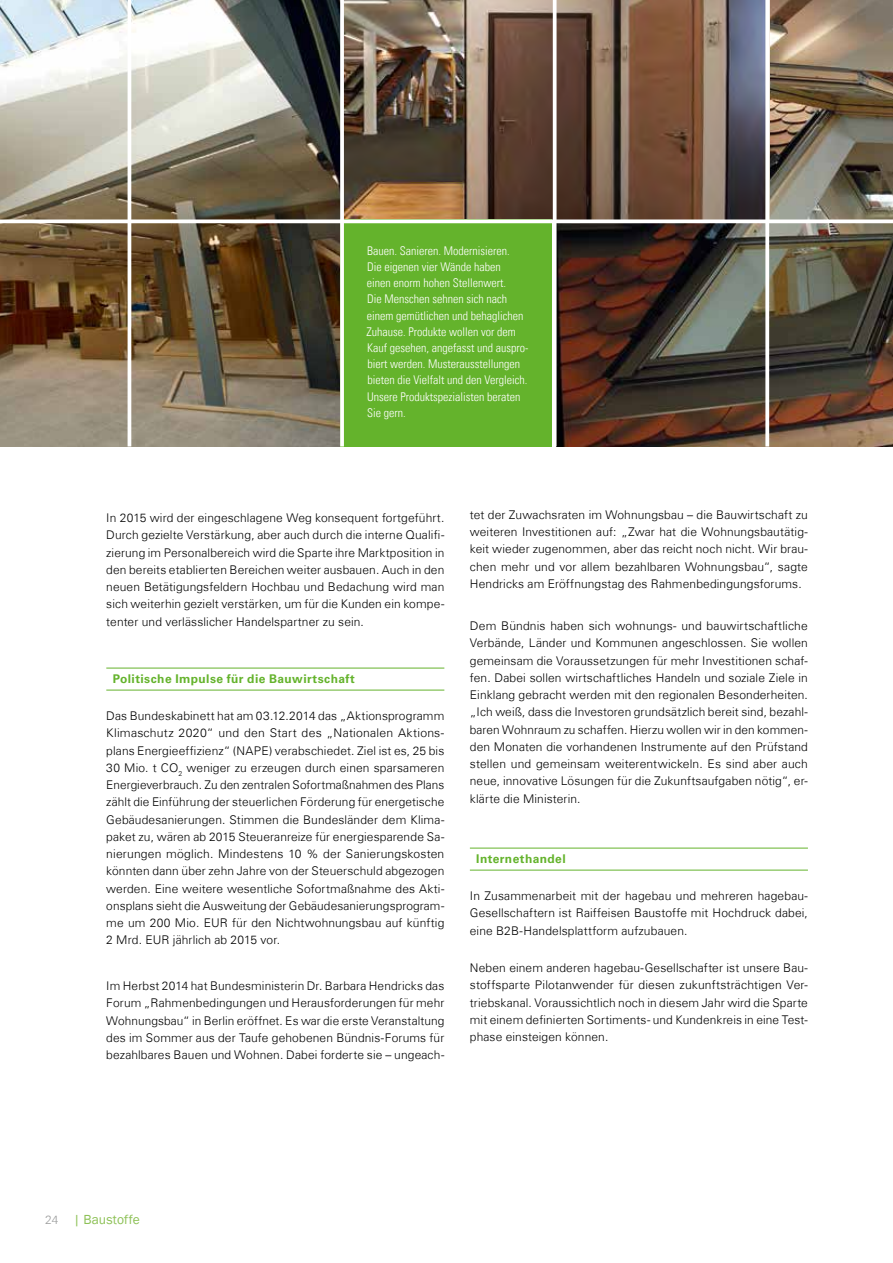
<style>
.page{position:relative;width:893px;height:1263px;background:#fff}
.page>*{position:absolute;margin:0;border:0;box-sizing:border-box;transform-origin:0 0}
.t1{font:13.5px "Franklin Gothic";letter-spacing:.01em;color:#8dc156}
.t2{font:300 12px/17.2px "Univers Com 45";letter-spacing:.01em;color:#000;text-align:justify}
.t3{font:12px/16.2px "Univers Com 47 Light Cond";color:#fff}
.t4{font:700 12px "Univers LT Std";letter-spacing:.035em;color:#64b32c}
.s1{font-family:"Univers Com 45";font-weight:300;font-size:12px;color:#9c9d9d}
</style>
<div class="page">
<img style="left:557px;top:0;width:336px;height:446px">
<img style="left:0;top:0;width:340px;height:446px">
<hr style="left:106px;top:668px;width:338px;height:1px;background:#64b32c">
<hr style="left:106px;top:690px;width:338px;height:1px;background:#64b32c">
<hr style="left:470px;top:848px;width:338px;height:1px;background:#64b32c">
<hr style="left:470px;top:870px;width:338px;height:1px;background:#64b32c">
<img style="left:344px;top:0;width:421px;height:219px">
<div style="left:340px;top:219px;width:211px;height:227px;background:#64b32c"></div>
<svg style="left:553px;top:0;width:4px;height:446px"></svg>
<svg style="left:340px;top:0;width:4px;height:446px;fill:#fefefe"></svg>
<hr style="left:128px;top:0;width:3px;height:446px;background:#fff">
<svg style="left:765px;top:0;width:4px;height:446px"></svg>
<svg style="left:0;top:219px;width:893px;height:4px"></svg>
<p class="t3" style="left:367px;top:242px;width:163px">Bauen. Sanieren. Modernisieren.<br>Die eigenen vier Wände haben<br>einen enorm hohen Stellenwert.<br>Die Menschen sehnen sich nach einem gemütlichen und behaglichen<br>Zuhause. Produkte wollen vor dem<br>Kauf gesehen, angefasst und auspro&shy;biert werden. Musterausstellungen bieten die Vielfalt und den Vergleich.<br>Unsere Produktspezialisten beraten<br>Sie gern.</p>
<p class="t2" style="left:106px;top:509px;width:340px">In 2015 wird der eingeschlagene Weg konsequent fortgeführt.<br>Durch gezielte Verstärkung, aber auch durch die interne Qualifi&shy;zierung im Personalbereich wird die Sparte ihre Marktposition in den bereits etablierten Bereichen weiter ausbauen. Auch in den neuen Betätigungsfeldern Hochbau und Bedachung wird man sich weiterhin gezielt verstärken, um für die Kunden ein kompe&shy;tenter und verlässlicher Handelspartner zu sein.</p>
<p class="t4" style="left:113px;top:672px;width:244px">Politische Impulse für die Bauwirtschaft</p>
<p class="t2" style="left:106px;top:707px;width:340px">Das Bundeskabinett hat am 03.12.2014 das „Aktionsprogramm Klimaschutz 2020“ und den Start des „Nationalen Aktions&shy;plans Energieeffizienz“ (NAPE) verabschiedet. Ziel ist es, 25 bis 30 Mio. t CO<sub>2</sub> weniger zu erzeugen durch einen sparsameren Energieverbrauch. Zu den zentralen Sofortmaßnahmen des Plans zählt die Einführung der steuerlichen Förderung für energetische Gebäudesanierungen. Stimmen die Bundesländer dem Klima&shy;paket zu, wären ab 2015 Steueranreize für energiesparende Sa&shy;nierungen möglich. Mindestens 10 % der Sanierungskosten könnten dann über zehn Jahre von der Steuerschuld abgezogen werden. Eine weitere wesentliche Sofortmaßnahme des Akti&shy;onsplans sieht die Ausweitung der Gebäudesanierungsprogram&shy;me um 200 Mio. EUR für den Nichtwohnungsbau auf künftig 2 Mrd. EUR jährlich ab 2015 vor.</p>
<p class="t2" style="left:106px;top:977px;width:340px">Im Herbst 2014 hat Bundesministerin Dr. Barbara Hendricks das Forum „Rahmenbedingungen und Herausforderungen für mehr Wohnungsbau“ in Berlin eröffnet. Es war die erste Veranstaltung des im Sommer aus der Taufe gehobenen Bündnis-Forums für bezahlbares Bauen und Wohnen. Dabei forderte sie – ungeach-</p>
<p class="t2" style="left:470px;top:506px;width:340px">tet der Zuwachsraten im Wohnungsbau – die Bauwirtschaft zu weiteren Investitionen auf: „Zwar hat die Wohnungsbautätig&shy;keit wieder zugenommen, aber das reicht noch nicht. Wir brau&shy;chen mehr und vor allem bezahlbaren Wohnungsbau“, sagte Hendricks am Eröffnungstag des Rahmenbedingungsforums.</p>
<p class="t2" style="left:470px;top:617px;width:340px">Dem Bündnis haben sich wohnungs- und bauwirtschaftliche Verbände, Länder und Kommunen angeschlossen. Sie wollen gemeinsam die Voraussetzungen für mehr Investitionen schaf&shy;fen. Dabei sollen wirtschaftliches Handeln und soziale Ziele in Einklang gebracht werden mit den regionalen Besonderheiten. „Ich weiß, dass die Investoren grundsätzlich bereit sind, bezahl&shy;baren Wohnraum zu schaffen. Hierzu wollen wir in den kommen&shy;den Monaten die vorhandenen Instrumente auf den Prüfstand stellen und gemeinsam weiterentwickeln. Es sind aber auch neue, innovative Lösungen für die Zukunftsaufgaben nötig“, er&shy;klärte die Ministerin.</p>
<p class="t4" style="left:476px;top:852px;width:91px">Internethandel</p>
<p class="t2" style="left:470px;top:887px;width:340px">In Zusammenarbeit mit der hagebau und mehreren hagebau-Gesellschaftern ist Raiffeisen Baustoffe mit Hochdruck dabei, eine B2B-Handelsplattform aufzubauen.</p>
<p class="t2" style="left:470px;top:959px;width:340px">Neben einem anderen hagebau-Gesellschafter ist unsere Bau&shy;stoffsparte Pilotanwender für diesen zukunftsträchtigen Ver&shy;triebskanal. Voraussichtlich noch in diesem Jahr wird die Sparte mit einem definierten Sortiments- und Kundenkreis in eine Test&shy;phase einsteigen können.</p>
<p class="t1" style="left:45px;top:1211px;width:96px"><span class="s1">24</span> | Baustoffe</p>
</div>
